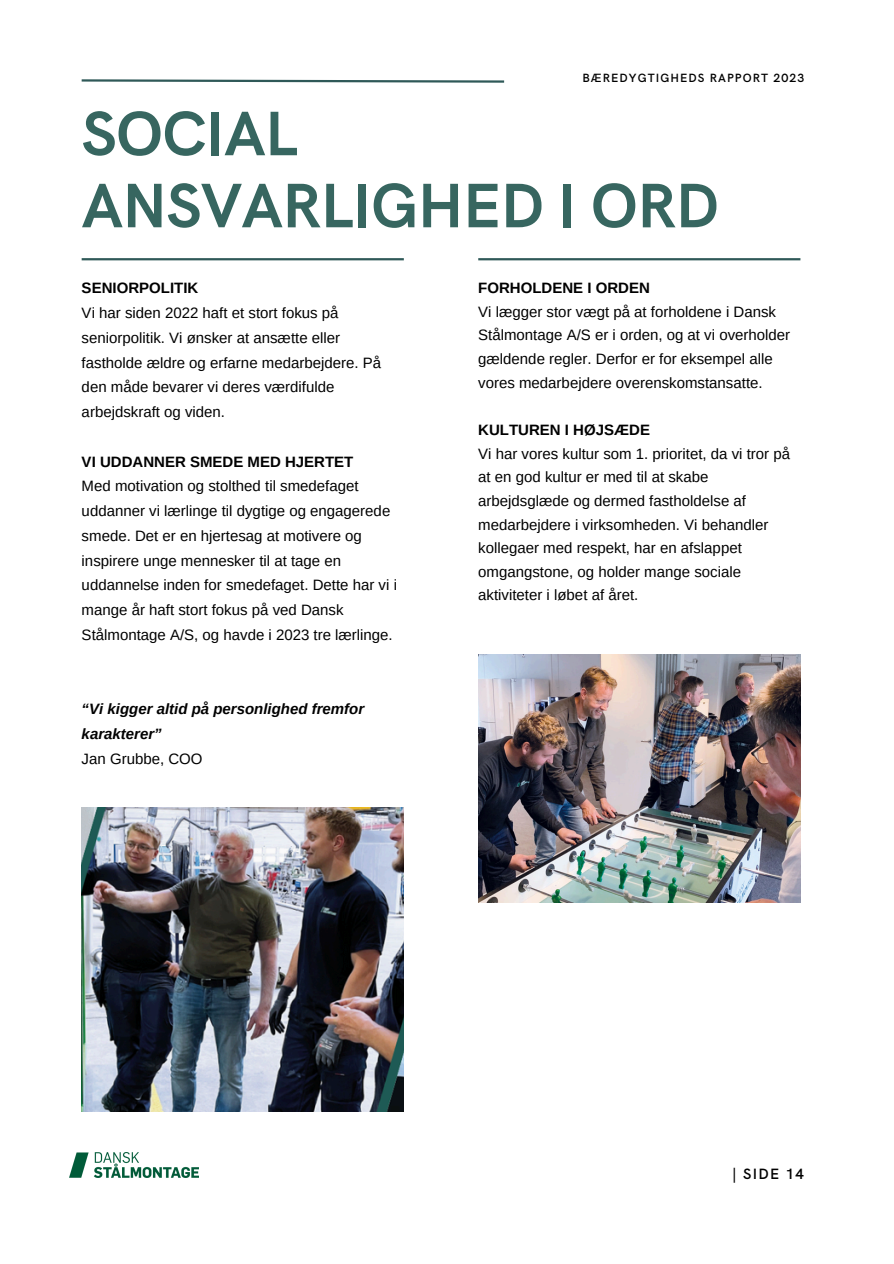
<style>
.page{position:relative;width:894px;height:1264px;background:#fff}
.page>*{position:absolute;margin:0;border:0;box-sizing:border-box;transform-origin:0 0}
.t1{font:700 63px/72px "HK Grotesk";letter-spacing:-.01em;color:#376660}
.t2{font:15px/24.8px "Arimo";color:#000}
.t3{font:italic 700 15px/24.8px "Arimo";color:#000}
.t4{font:600 15px "HK Grotesk";letter-spacing:.09em;color:#000}
.t5{font:600 12px "HK Grotesk";letter-spacing:.09em;color:#000}
.s1{font-weight:700}
.s2{font-weight:400;font-style:normal}
</style>
<div class="page">
<svg style="left:81px;top:79px;width:424px;height:4px"></svg>
<hr style="left:82px;top:258px;width:322px;height:2px;background:#2f5958">
<hr style="left:478px;top:258px;width:322px;height:2px;background:#2f5958">
<img style="left:69px;top:1152px;width:129px;height:25px">
<img style="left:478px;top:654px;width:322px;height:248px">
<img style="left:82px;top:807px;width:322px;height:304px">
<h3 class="t5" style="left:582px;top:71px;width:223px">BÆREDYGTIGHEDS RAPPORT 2023</h3>
<h3 class="t1" style="left:82px;top:100px;width:638px">SOCIAL<br>ANSVARLIGHED I ORD</h3>
<p class="t2" style="left:82px;top:275px;width:301px"><span class="s1">SENIORPOLITIK<br></span>Vi har siden 2022 haft et stort fokus på seniorpolitik. Vi ønsker at ansætte eller fastholde ældre og erfarne medarbejdere. På den måde bevarer vi deres værdifulde arbejdskraft og viden.</p>
<h1 class="t2" style="left:82px;top:449px;width:317px"><span class="s1">VI UDDANNER SMEDE MED HJERTET<br></span>Med motivation og stolthed til smedefaget uddanner vi lærlinge til dygtige og engagerede smede. Det er en hjertesag at motivere og inspirere unge mennesker til at tage en uddannelse inden for smedefaget. Dette har vi i mange år haft stort fokus på ved Dansk Stålmontage A/S, og havde i 2023 tre lærlinge.</h1>
<p class="t3" style="left:82px;top:696px;width:284px">“Vi kigger altid på personlighed fremfor karakterer”<br><span class="s2">Jan Grubbe, COO</span></p>
<h3 class="t2" style="left:478px;top:276px;width:313px;line-height:23.7px"><span class="s1">FORHOLDENE I ORDEN<br></span>Vi lægger stor vægt på at forholdene i Dansk Stålmontage A/S er i orden, og at vi overholder gældende regler. Derfor er for eksempel alle vores medarbejdere overenskomstansatte.</h3>
<p class="t2" style="left:478px;top:418px;width:313px;line-height:23.7px"><span class="s1">KULTUREN I HØJSÆDE<br></span>Vi har vores kultur som 1. prioritet, da vi tror på at en god kultur er med til at skabe arbejdsglæde og dermed fastholdelse af medarbejdere i virksomheden. Vi behandler kollegaer med respekt, har en afslappet omgangstone, og holder mange sociale aktiviteter i løbet af året.</p>
<p class="t4" style="left:731px;top:1165px;width:74px">| SIDE 14</p>
</div>
